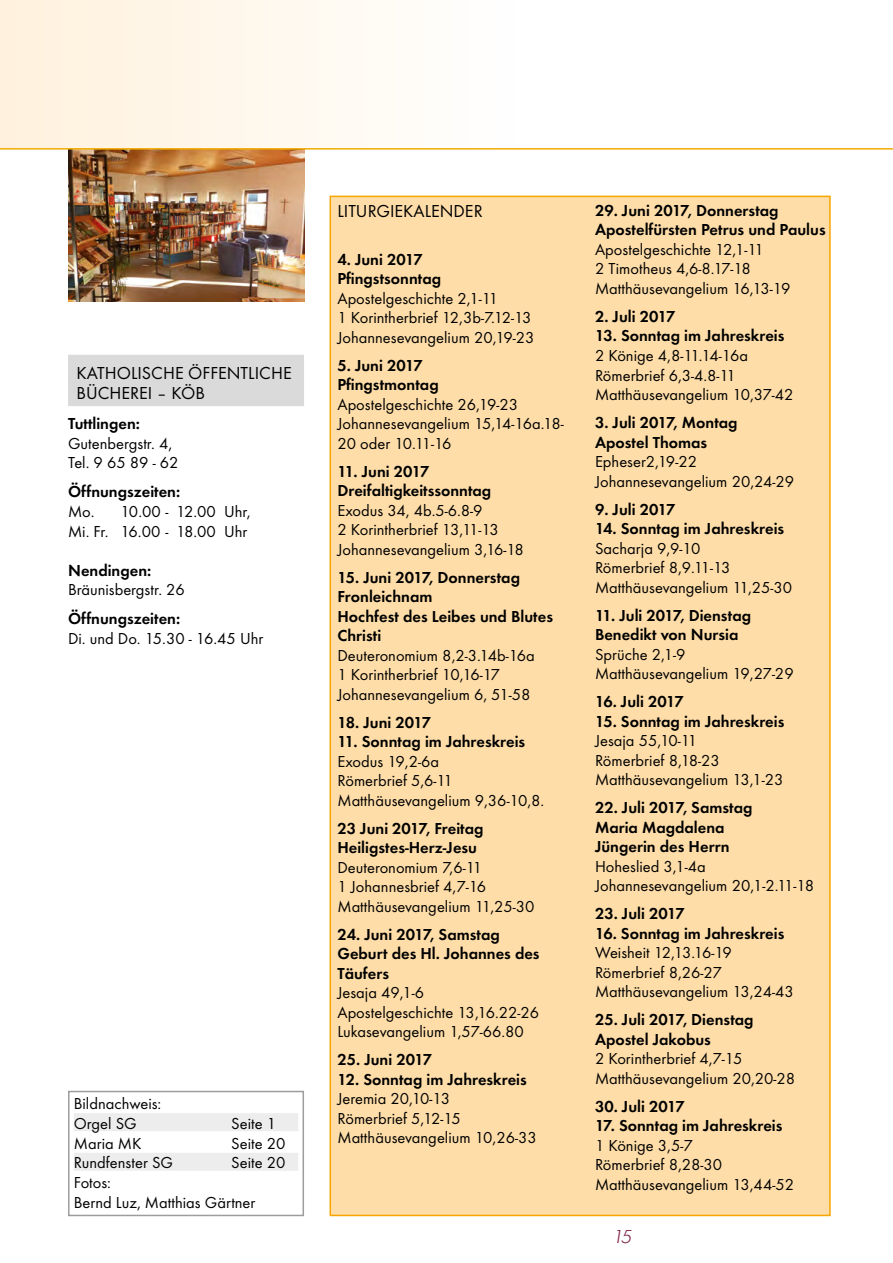
<style>
.page{position:relative;width:893px;height:1263px;background:#fff}
.page>*{position:absolute;margin:0;border:0;box-sizing:border-box;transform-origin:0 0}
.t1{font:18px/19.5px "Function";color:#000}
.t2{font:italic 300 18px "Limerick";color:#82294e}
.t3{font:16.5px/19.5px "Function";color:#000}
.t4{font:700 16.5px/19.5px "Function";color:#000}
</style>
<div class="page">
<img style="left:68px;top:150px;width:236px;height:152px">
<div style="left:0;top:0;width:519px;height:149px;background:linear-gradient(to right,#fff1dc,#fff)"></div>
<hr style="left:0;top:148px;width:893px;height:2px;background:#f1ab00">
<div style="left:68px;top:355px;width:236px;height:32px;background:#dadada"></div>
<div style="left:68px;top:374px;width:236px;height:32px;background:#dadada"></div>
<div style="left:330px;top:196px;width:500px;height:1019px;background:#fedda8"></div>
<div style="left:74px;top:1113px;width:224px;height:18px;background:#ededed"></div>
<div style="left:74px;top:1153px;width:224px;height:18px;background:#ededed"></div>
<div style="left:68px;top:1091px;width:236px;height:125px;border:2px solid #9d9d9c"></div>
<p class="t1" style="left:77px;top:364px;width:217px">KATHOLISCHE ÖFFENTLICHE<br>BÜCHEREI – KÖB</p>
<p class="t4" style="left:68px;top:414px;width:73px">Tuttlingen:</p>
<p class="t3" style="left:68px;top:434px;width:112px">Gutenbergstr. 4,<br>Tel. 9 65 89 - 62</p>
<p class="t4" style="left:68px;top:482px;width:114px">Öffnungszeiten:</p>
<p class="t3" style="left:68px;top:502px;width:184px">Mo. 10.00 - 12.00 Uhr,<br>Mi. Fr. 16.00 - 18.00 Uhr</p>
<p class="t4" style="left:68px;top:560px;width:85px">Nendingen:</p>
<p class="t3" style="left:68px;top:580px;width:118px">Bräunisbergstr. 26</p>
<p class="t4" style="left:68px;top:609px;width:114px">Öffnungszeiten:</p>
<p class="t3" style="left:68px;top:629px;width:197px">Di. und Do. 15.30 - 16.45 Uhr</p>
<p class="t3" style="left:74px;top:1093px;width:89px">Bildnachweis:<br>Orgel SG</p>
<p class="t3" style="left:231px;top:1113px;width:46px">Seite 1</p>
<p class="t3" style="left:74px;top:1133px;width:69px">Maria MK</p>
<p class="t3" style="left:231px;top:1133px;width:56px">Seite 20</p>
<p class="t3" style="left:74px;top:1153px;width:101px">Rundfenster SG</p>
<p class="t3" style="left:231px;top:1153px;width:56px">Seite 20</p>
<p class="t3" style="left:74px;top:1173px;width:183px">Fotos:<br>Bernd Luz, Matthias Gärtner</p>
<p class="t1" style="left:337px;top:201px;width:147px">LITURGIEKALENDER</p>
<p class="t4" style="left:337px;top:249px;width:105px">4. Juni 2017<br>Pfingstsonntag</p>
<p class="t3" style="left:337px;top:288px;width:199px">Apostelgeschichte 2,1-11<br>1 Korintherbrief 12,3b-7.12-13<br>Johannesevangelium 20,19-23</p>
<p class="t4" style="left:337px;top:355px;width:103px">5. Juni 2017<br>Pfingstmontag</p>
<p class="t3" style="left:337px;top:394px;width:228px">Apostelgeschichte 26,19-23<br>Johannesevangelium 15,14-16a.18-<br>20 oder 10.11-16</p>
<p class="t4" style="left:337px;top:461px;width:155px">11. Juni 2017<br>Dreifaltigkeitssonntag</p>
<p class="t3" style="left:337px;top:500px;width:188px">Exodus 34, 4b.5-6.8-9<br>2 Korintherbrief 13,11-13<br>Johannesevangelium 3,16-18</p>
<p class="t4" style="left:337px;top:567px;width:217px">15. Juni 2017, Donnerstag<br>Fronleichnam<br>Hochfest des Leibes und Blutes<br>Christi</p>
<p class="t3" style="left:337px;top:645px;width:199px">Deuteronomium 8,2-3.14b-16a<br>1 Korintherbrief 10,16-17<br>Johannesevangelium 6, 51-58</p>
<p class="t4" style="left:337px;top:712px;width:95px">18. Juni 2017</p>
<p class="t4" style="left:337px;top:732px;width:189px">11. Sonntag im Jahreskreis</p>
<p class="t3" style="left:337px;top:751px;width:208px">Exodus 19,2-6a<br>Römerbrief 5,6-11<br>Matthäusevangelium 9,36-10,8.</p>
<p class="t4" style="left:337px;top:818px;width:148px">23 Juni 2017, Freitag<br>Heiligstes-Herz-Jesu</p>
<p class="t3" style="left:337px;top:857px;width:199px">Deuteronomium 7,6-11<br>1 Johannesbrief 4,7-16<br>Matthäusevangelium 11,25-30</p>
<p class="t4" style="left:337px;top:924px;width:204px">24. Juni 2017, Samstag<br>Geburt des Hl. Johannes des<br>Täufers</p>
<p class="t3" style="left:337px;top:983px;width:203px">Jesaja 49,1-6<br>Apostelgeschichte 13,16.22-26<br>Lukasevangelium 1,57-66.80</p>
<p class="t4" style="left:337px;top:1050px;width:96px">25. Juni 2017</p>
<p class="t4" style="left:337px;top:1069px;width:191px">12. Sonntag im Jahreskreis</p>
<p class="t3" style="left:337px;top:1089px;width:201px">Jeremia 20,10-13<br>Römerbrief 5,12-15<br>Matthäusevangelium 10,26-33</p>
<p class="t4" style="left:595px;top:201px;width:232px">29. Juni 2017, Donnerstag<br>Apostelfürsten Petrus und Paulus</p>
<p class="t3" style="left:595px;top:240px;width:197px">Apostelgeschichte 12,1-11<br>2 Timotheus 4,6-8.17-18<br>Matthäusevangelium 16,13-19</p>
<p class="t4" style="left:595px;top:307px;width:82px">2. Juli 2017</p>
<p class="t4" style="left:595px;top:326px;width:191px">13. Sonntag im Jahreskreis</p>
<p class="t3" style="left:595px;top:346px;width:200px">2 Könige 4,8-11.14-16a<br>Römerbrief 6,3-4.8-11<br>Matthäusevangelium 10,37-42</p>
<p class="t4" style="left:595px;top:413px;width:144px">3. Juli 2017, Montag<br>Apostel Thomas</p>
<p class="t3" style="left:595px;top:452px;width:201px">Epheser2,19-22<br>Johannesevangelium 20,24-29</p>
<p class="t4" style="left:595px;top:499px;width:82px">9. Juli 2017</p>
<p class="t4" style="left:595px;top:519px;width:191px">14. Sonntag im Jahreskreis</p>
<p class="t3" style="left:595px;top:538px;width:199px">Sacharja 9,9-10<br>Römerbrief 8,9.11-13<br>Matthäusevangelium 11,25-30</p>
<p class="t4" style="left:595px;top:605px;width:158px">11. Juli 2017, Dienstag<br>Benedikt von Nursia</p>
<p class="t3" style="left:595px;top:644px;width:200px">Sprüche 2,1-9<br>Matthäusevangelium 19,27-29</p>
<p class="t4" style="left:595px;top:692px;width:90px">16. Juli 2017</p>
<p class="t4" style="left:595px;top:711px;width:191px">15. Sonntag im Jahreskreis</p>
<p class="t3" style="left:595px;top:731px;width:190px">Jesaja 55,10-11<br>Römerbrief 8,18-23<br>Matthäusevangelium 13,1-23</p>
<p class="t4" style="left:595px;top:798px;width:159px">22. Juli 2017, Samstag<br>Maria Magdalena<br>Jüngerin des Herrn</p>
<p class="t3" style="left:595px;top:856px;width:221px">Hoheslied 3,1-4a<br>Johannesevangelium 20,1-2.11-18</p>
<p class="t4" style="left:595px;top:904px;width:91px">23. Juli 2017</p>
<p class="t4" style="left:595px;top:923px;width:191px">16. Sonntag im Jahreskreis</p>
<p class="t3" style="left:595px;top:943px;width:200px">Weisheit 12,13.16-19<br>Römerbrief 8,26-27<br>Matthäusevangelium 13,24-43</p>
<p class="t4" style="left:595px;top:1010px;width:160px">25. Juli 2017, Dienstag<br>Apostel Jakobus</p>
<p class="t3" style="left:595px;top:1049px;width:202px">2 Korintherbrief 4,7-15<br>Matthäusevangelium 20,20-28</p>
<p class="t4" style="left:595px;top:1096px;width:91px">30. Juli 2017</p>
<p class="t4" style="left:595px;top:1116px;width:189px">17. Sonntag im Jahreskreis</p>
<p class="t3" style="left:595px;top:1135px;width:201px">1 Könige 3,5-7<br>Römerbrief 8,28-30<br>Matthäusevangelium 13,44-52</p>
<p class="t2" style="left:612px;top:1226px;width:20px">15</p>
</div>
